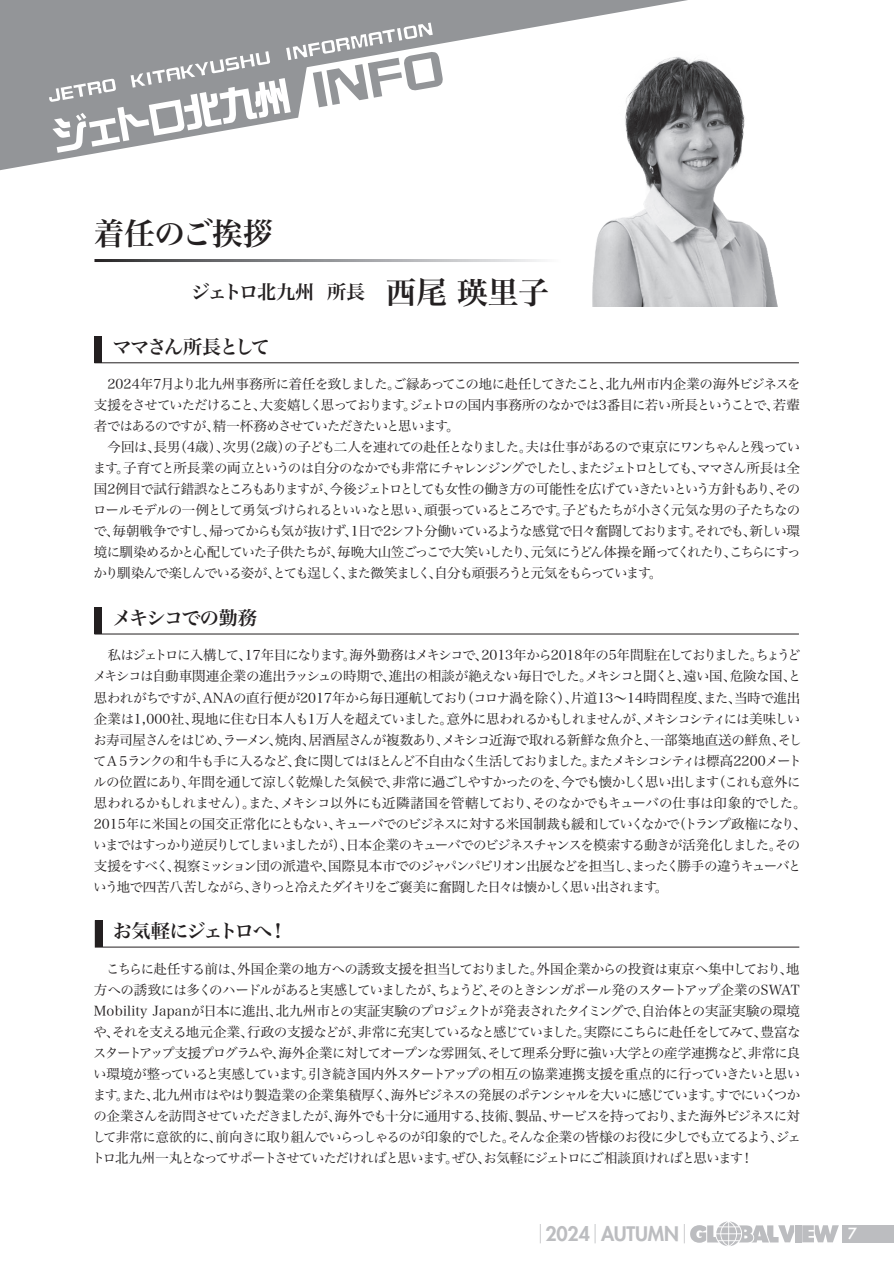
<style>
.page{position:relative;width:894px;height:1264px;background:#fff}
.page>*{position:absolute;margin:0;border:0;box-sizing:border-box;transform-origin:0 0}
.t1{font:30.6px "Hira Min Pro N W6";letter-spacing:-.02em;color:#231f20}
.t2{font:800 19.5px "Futura";letter-spacing:-.01em;color:#bcbdc0}
.t3{font:19.2px "Hira Min Pro N W6";letter-spacing:-.085em;color:#231f20}
.t4{font:19.2px "Hira Min Pro N W6";letter-spacing:-.06em;color:#231f20}
.t5{font:19.2px "Hira Min Pro N W6";letter-spacing:-.105em;color:#231f20}
.t6{font:500 15px "Futura";color:#fff}
.t7{font:13.5px/21px "Hira Min Pro N W3";letter-spacing:-.085em;color:#231f20}
.s1{font-size:30.6px}
.s2{font-family:"Koz Go Pr 6 N";font-weight:400}
</style>
<div class="page">
<img style="left:592px;top:132px;width:186px;height:174px">
<svg style="left:0;top:132px;width:97px;height:39px;fill:#939598"></svg>
<svg style="left:0;top:0;width:745px;height:132px"></svg>
<svg style="left:49px;top:23px;width:394px;height:130px"></svg>
<svg style="left:102px;top:362px;width:697px;height:1px"></svg>
<div style="left:94px;top:336px;width:8px;height:27px;background:#231f20"></div>
<svg style="left:102px;top:633px;width:697px;height:1px"></svg>
<div style="left:94px;top:607px;width:8px;height:27px;background:#231f20"></div>
<svg style="left:94px;top:920px;width:705px;height:27px"></svg>
<div style="left:95px;top:920px;width:8px;height:26px;background:#231f20"></div>
<div style="left:842px;top:1224px;width:51px;height:18px;background:#bcbdc0"></div>
<div style="left:794px;top:1224px;width:6px;height:17px;background:#bcbdc0"></div>
<svg style="left:801px;top:1225px;width:37px;height:16px"></svg>
<svg style="left:690px;top:1221px;width:103px;height:24px"></svg>
<h1 class="t1" style="left:94px;top:206px;width:181px">着任のご挨拶</h1>
<h3 class="t4" style="left:191px;top:275px;width:359px">ジェトロ北九州 所長 <span class="s1">西尾 瑛里子</span></h3>
<h3 class="t5" style="left:112px;top:330px;width:159px">ママさん所長として</h3>
<p class="t7" style="left:93px;top:372px;width:709px">　2024年7月より北九州事務所に着任を致しました。ご縁あってこの地に赴任してきたこと、北九州市内企業の海外ビジネスを支援をさせていただけること、大変嬉しく思っております。ジェトロの国内事務所のなかでは3番目に若い所長ということで、若輩者ではあるのですが、精一杯務めさせていただきたいと思います。<br>　今回は、長男（4歳）、次男（2歳）の子ども二人を連れての赴任となりました。夫は仕事があるので東京にワンちゃんと残っています。子育てと所長業の両立というのは自分のなかでも非常にチャレンジングでしたし、またジェトロとしても、ママさん所長は全国2例目で試行錯誤なところもありますが、今後ジェトロとしても女性の働き方の可能性を広げていきたいという方針もあり、そのロールモデルの一例として勇気づけられるといいなと思い、頑張っているところです。子どもたちが小さく元気な男の子たちなので、毎朝戦争ですし、帰ってからも気が抜けず、1日で2シフト分働いているような感覚で日々奮闘しております。それでも、新しい環境に馴染めるかと心配していた子供たちが、毎晩大山笠ごっこで大笑いしたり、元気にうどん体操を踊ってくれたり、こちらにすっかり馴染んで楽しんでいる姿が、とても逞しく、また微笑ましく、自分も頑張ろうと元気をもらっています。</p>
<h3 class="t3" style="left:112px;top:601px;width:146px">メキシコでの勤務</h3>
<p class="t7" style="left:93px;top:643px;width:714px">　私はジェトロに入構して、17年目になります。海外勤務はメキシコで、2013年から2018年の5年間駐在しておりました。ちょうどメキシコは自動車関連企業の進出ラッシュの時期で、進出の相談が絶えない毎日でした。メキシコと聞くと、遠い国、危険な国、と思われがちですが、ANAの直行便が2017年から毎日運航しており（コロナ渦を除く）、片道13～14時間程度、また、当時で進出企業は1,000社、現地に住む日本人も1万人を超えていました。意外に思われるかもしれませんが、メキシコシティには美味しいお寿司屋さんをはじめ、ラーメン、焼肉、居酒屋さんが複数あり、メキシコ近海で取れる新鮮な魚介と、一部築地直送の鮮魚、そしてＡ５ランクの和牛も手に入るなど、食に関してはほとんど不自由なく生活しておりました。またメキシコシティは標高2200メートルの位置にあり、年間を通して涼しく乾燥した気候で、非常に過ごしやすかったのを、今でも懐かしく思い出します（これも意外に思われるかもしれません）。また、メキシコ以外にも近隣諸国を管轄しており、そのなかでもキューバの仕事は印象的でした。2015年に米国との国交正常化にともない、キューバでのビジネスに対する米国制裁も緩和していくなかで（トランプ政権になり、いまではすっかり逆戻りしてしまいましたが）、日本企業のキューバでのビジネスチャンスを模索する動きが活発化しました。その支援をすべく、視察ミッション団の派遣や、国際見本市でのジャパンパビリオン出展などを担当し、まったく勝手の違うキューバという地で四苦八苦しながら、きりっと冷えたダイキリをご褒美に奮闘した日々は懐かしく思い出されます。</p>
<h3 class="t3" style="left:113px;top:914px;width:176px">お気軽にジェトロへ！</h3>
<p class="t7" style="left:92px;top:956px;width:710px;text-align:justify">　こちらに赴任する前は、外国企業の地方への誘致支援を担当しておりました。外国企業からの投資は東京へ集中しており、地方への誘致には多くのハードルがあると実感していましたが、ちょうど、そのときシンガポール発のスタートアップ企業のSWAT Mobility Japanが日本に進出、北九州市との実証実験のプロジェクトが発表されたタイミングで、自治体との実証実験の環境や、それを支える地元企業、行政の支援などが、非常に充実しているなと感じていました。実際にこちらに赴任をしてみて、豊富なスタートアップ支援プログラムや、海外企業に対してオープンな雰囲気、そして理系分野に強い大学との産学連携など、非常に良い環境が整っていると実感しています。引き続き国内外スタートアップの相互の協業連携支援を重点的に行っていきたいと思います。また、北九州市はやはり製造業の企業集積厚く、海外ビジネスの発展のポテンシャルを大いに感じています。すでにいくつかの企業さんを訪問させていただきましたが、海外でも十分に通用する、技術、製品、サービスを持っており、また海外ビジネスに対して非常に意欲的に、前向きに取り組んでいらっしゃるのが印象的でした。そんな企業の皆様のお役に少しでも立てるよう、ジェトロ北九州一丸となってサポートさせていただければと思います。ぜひ、お気軽にジェトロにご相談頂ければと思います！</p>
<h2 class="t2" style="left:530px;top:1220px;width:166px"><span class="s2">｜</span>2024<span class="s2">｜</span>AUTUMN<span class="s2">｜</span></h2>
<p class="t6" style="left:847px;top:1223px;width:11px">7</p>
</div>
